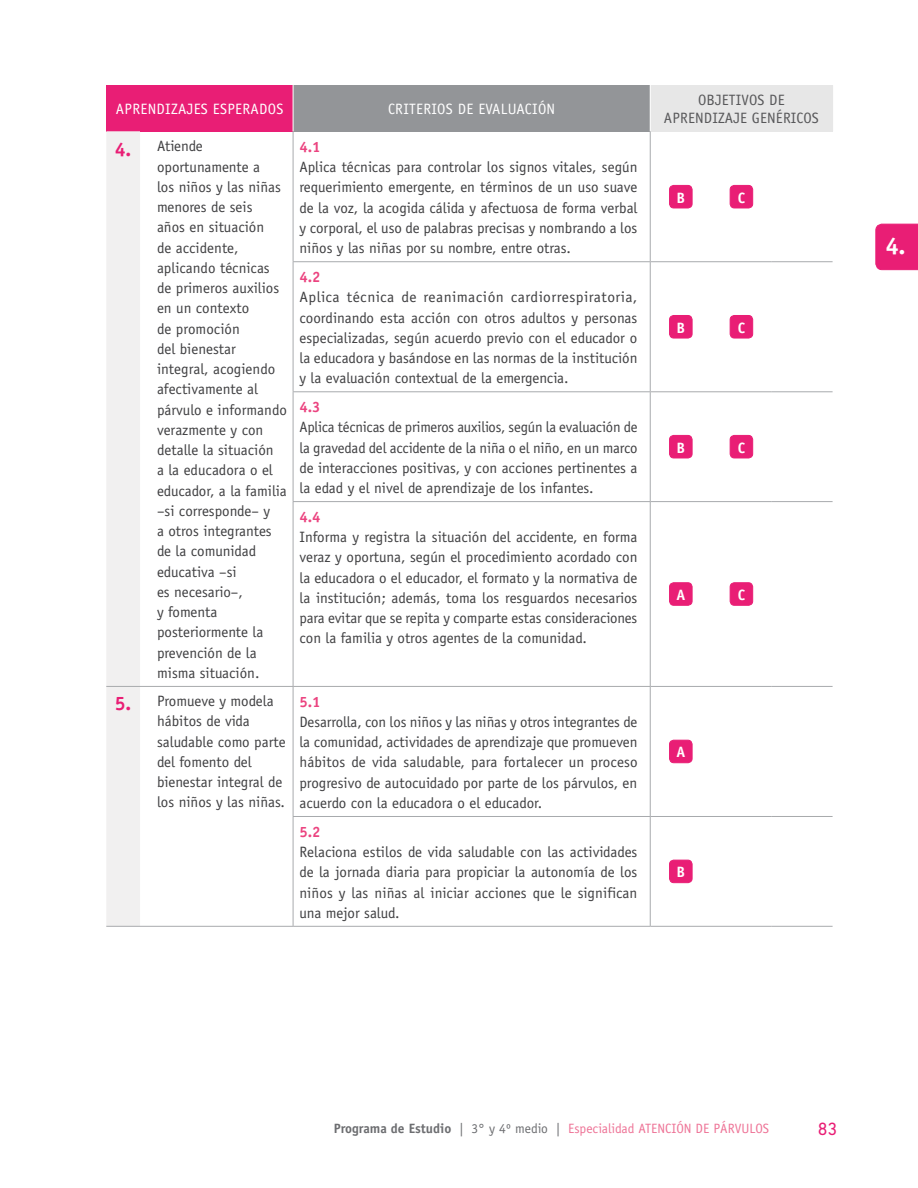
<style>
.page{position:relative;width:918px;height:1188px;background:#fff}
.page>*{position:absolute;margin:0;border:0;box-sizing:border-box;transform-origin:0 0}
.t1{font:700 24px "Officina Sans";color:#fff}
.t2{font:18px "DIN Next LT Pro";color:#e91e75}
.t3{font:15px/20.2px "Officina Sans";color:#404042;text-align:justify}
.t4{font:15px "Officina Sans";letter-spacing:.02em;color:#fff}
.t5{font:15px/18px "Officina Sans";letter-spacing:.01em;color:#58585a;text-align:center}
.t6{font:700 15px "Officina Sans";color:#eb4480}
.t7{font:700 15px "Officina Sans";color:#fff}
.t8{font:13.5px "Officina Sans";color:#ee7497}
.s1{font-weight:700;font-size:19.5px;color:#e91e75}
.s2{font-weight:700;color:#6d6e71}
.s3{color:#6d6e71}
</style>
<div class="page">
<div style="left:106px;top:85px;width:187px;height:46px;background:#e91e75"></div>
<div style="left:293px;top:85px;width:357px;height:46px;background:#939598"></div>
<div style="left:650px;top:85px;width:183px;height:46px;background:#e7e7e7"></div>
<div style="left:106px;top:131px;width:34px;height:795px;background:#f1f0f0"></div>
<hr style="left:650px;top:85px;width:1px;height:46px;background:#fff">
<hr style="left:293px;top:85px;width:1px;height:46px;background:#fff">
<hr style="left:650px;top:261px;width:122px;height:1px;background:#a8aaad">
<hr style="left:650px;top:391px;width:122px;height:1px;background:#a8aaad">
<hr style="left:650px;top:501px;width:122px;height:1px;background:#a8aaad">
<hr style="left:650px;top:686px;width:122px;height:1px;background:#a8aaad">
<hr style="left:650px;top:816px;width:122px;height:1px;background:#a8aaad">
<hr style="left:650px;top:926px;width:122px;height:1px;background:#a8aaad">
<hr style="left:293px;top:261px;width:357px;height:1px;background:#a8aaad">
<hr style="left:293px;top:501px;width:357px;height:1px;background:#a8aaad">
<hr style="left:293px;top:686px;width:357px;height:1px;background:#a8aaad">
<hr style="left:293px;top:816px;width:357px;height:1px;background:#a8aaad">
<hr style="left:293px;top:926px;width:357px;height:1px;background:#a8aaad">
<hr style="left:293px;top:391px;width:357px;height:1px;background:#a8aaad">
<hr style="left:140px;top:686px;width:153px;height:1px;background:#a8aaad">
<hr style="left:106px;top:926px;width:34px;height:1px;background:#a8aaad">
<hr style="left:140px;top:926px;width:153px;height:1px;background:#a8aaad">
<hr style="left:772px;top:261px;width:61px;height:1px;background:#a8aaad">
<hr style="left:772px;top:391px;width:61px;height:1px;background:#a8aaad">
<hr style="left:772px;top:501px;width:61px;height:1px;background:#a8aaad">
<hr style="left:772px;top:686px;width:61px;height:1px;background:#a8aaad">
<hr style="left:772px;top:816px;width:61px;height:1px;background:#a8aaad">
<hr style="left:772px;top:926px;width:61px;height:1px;background:#a8aaad">
<hr style="left:293px;top:131px;width:1px;height:130px;background:#a8aaad">
<hr style="left:293px;top:262px;width:1px;height:129px;background:#a8aaad">
<hr style="left:293px;top:392px;width:1px;height:109px;background:#a8aaad">
<hr style="left:293px;top:502px;width:1px;height:184px;background:#a8aaad">
<hr style="left:293px;top:687px;width:1px;height:129px;background:#a8aaad">
<hr style="left:293px;top:817px;width:1px;height:109px;background:#a8aaad">
<hr style="left:106px;top:686px;width:34px;height:1px;background:#a8aaad">
<hr style="left:650px;top:131px;width:1px;height:130px;background:#a8aaad">
<hr style="left:650px;top:262px;width:1px;height:129px;background:#a8aaad">
<hr style="left:650px;top:392px;width:1px;height:109px;background:#a8aaad">
<hr style="left:650px;top:502px;width:1px;height:184px;background:#a8aaad">
<hr style="left:650px;top:687px;width:1px;height:129px;background:#a8aaad">
<hr style="left:650px;top:817px;width:1px;height:109px;background:#a8aaad">
<div style="left:670px;top:185px;width:22px;height:23px;background:#e91e75;border-radius:4px"></div>
<div style="left:669px;top:185px;width:23px;height:23px;border:1px solid #e91e75;border-radius:4px"></div>
<div style="left:730px;top:185px;width:23px;height:23px;background:#e91e75;border-radius:4px"></div>
<div style="left:730px;top:185px;width:23px;height:23px;border:1px solid #e91e75;border-radius:4px"></div>
<div style="left:670px;top:315px;width:22px;height:23px;background:#e91e75;border-radius:4px"></div>
<div style="left:669px;top:315px;width:23px;height:23px;border:1px solid #e91e75;border-radius:4px"></div>
<div style="left:730px;top:315px;width:23px;height:23px;background:#e91e75;border-radius:4px"></div>
<div style="left:730px;top:315px;width:23px;height:23px;border:1px solid #e91e75;border-radius:4px"></div>
<div style="left:670px;top:435px;width:22px;height:23px;background:#e91e75;border-radius:4px"></div>
<div style="left:669px;top:435px;width:23px;height:23px;border:1px solid #e91e75;border-radius:4px"></div>
<div style="left:730px;top:435px;width:23px;height:23px;background:#e91e75;border-radius:4px"></div>
<div style="left:730px;top:435px;width:23px;height:23px;border:1px solid #e91e75;border-radius:4px"></div>
<div style="left:670px;top:583px;width:22px;height:22px;background:#e91e75;border-radius:4px"></div>
<div style="left:669px;top:582px;width:23px;height:24px;border:1px solid #e91e75;border-radius:4px"></div>
<div style="left:730px;top:583px;width:23px;height:22px;background:#e91e75;border-radius:4px"></div>
<div style="left:730px;top:582px;width:23px;height:24px;border:1px solid #e91e75;border-radius:4px"></div>
<div style="left:670px;top:740px;width:22px;height:23px;background:#e91e75;border-radius:4px"></div>
<div style="left:669px;top:740px;width:23px;height:23px;border:1px solid #e91e75;border-radius:4px"></div>
<div style="left:670px;top:860px;width:22px;height:23px;background:#e91e75;border-radius:4px"></div>
<div style="left:669px;top:860px;width:23px;height:23px;border:1px solid #e91e75;border-radius:4px"></div>
<div style="left:875px;top:224px;width:43px;height:46px;background:#e91e75"></div>
<p class="t4" style="left:116px;top:103px;width:169px">APRENDIZAJES ESPERADOS</p>
<p class="t4" style="left:388px;top:103px;width:169px">CRITERIOS DE EVALUACIÓN</p>
<p class="t5" style="left:664px;top:92px;width:156px">OBJETIVOS DE<br>APRENDIZAJE GENÉRICOS</p>
<p class="t3" style="left:157px;top:137px;width:132px;text-align:left;text-indent:-42px"><span class="s1">4.</span> Atiende oportunamente a<br>los niños y las niñas menores de seis<br>años en situación<br>de accidente, aplicando técnicas de primeros auxilios en un contexto<br>de promoción<br>del bienestar integral, acogiendo afectivamente al párvulo e informando verazmente y con detalle la situación<br>a la educadora o el educador, a la familia –si corresponde– y<br>a otros integrantes de la comunidad educativa –si<br>es necesario–,<br>y fomenta posteriormente la prevención de la misma situación.</p>
<p class="t6" style="left:299px;top:141px;width:23px">4.1</p>
<p class="t3" style="left:299px;top:158px;width:340px">Aplica técnicas para controlar los signos vitales, según requerimiento emergente, en términos de un uso suave de la voz, la acogida cálida y afectuosa de forma verbal y corporal, el uso de palabras precisas y nombrando a los niños y las niñas por su nombre, entre otras.</p>
<p class="t7" style="left:677px;top:192px;width:10px">B</p>
<p class="t7" style="left:738px;top:192px;width:9px">C</p>
<p class="t6" style="left:299px;top:271px;width:23px">4.2</p>
<p class="t3" style="left:299px;top:288px;width:340px">Aplica técnica de reanimación cardiorrespiratoria, coordinando esta acción con otros adultos y personas especializadas, según acuerdo previo con el educador o la educadora y basándose en las normas de la institución y la evaluación contextual de la emergencia.</p>
<p class="t7" style="left:677px;top:322px;width:10px">B</p>
<p class="t7" style="left:738px;top:322px;width:9px">C</p>
<p class="t6" style="left:299px;top:401px;width:23px">4.3</p>
<p class="t3" style="left:299px;top:418px;width:340px">Aplica técnicas de primeros auxilios, según la evaluación de la gravedad del accidente de la niña o el niño, en un marco de interacciones positivas, y con acciones pertinentes a la edad y el nivel de aprendizaje de los infantes.</p>
<p class="t7" style="left:677px;top:442px;width:10px">B</p>
<p class="t7" style="left:738px;top:442px;width:9px">C</p>
<p class="t6" style="left:299px;top:511px;width:23px">4.4</p>
<p class="t3" style="left:299px;top:528px;width:340px">Informa y registra la situación del accidente, en forma veraz y oportuna, según el procedimiento acordado con la educadora o el educador, el formato y la normativa de la institución; además, toma los resguardos necesarios para evitar que se repita y comparte estas consideraciones con la familia y otros agentes de la comunidad.</p>
<p class="t7" style="left:676px;top:589px;width:10px">A</p>
<p class="t7" style="left:738px;top:589px;width:9px">C</p>
<p class="t3" style="left:157px;top:692px;width:130px;text-align:left;text-indent:-42px"><span class="s1">5.</span> Promueve y modela hábitos de vida saludable como parte del fomento del bienestar integral de los niños y las niñas.</p>
<p class="t6" style="left:299px;top:696px;width:23px">5.1</p>
<p class="t3" style="left:299px;top:713px;width:340px">Desarrolla, con los niños y las niñas y otros integrantes de la comunidad, actividades de aprendizaje que promueven hábitos de vida saludable, para fortalecer un proceso progresivo de autocuidado por parte de los párvulos, en acuerdo con la educadora o el educador.</p>
<p class="t6" style="left:299px;top:826px;width:23px">5.2</p>
<p class="t3" style="left:299px;top:843px;width:340px">Relaciona estilos de vida saludable con las actividades de la jornada diaria para propiciar la autonomía de los niños y las niñas al iniciar acciones que le significan una mejor salud.</p>
<p class="t7" style="left:676px;top:747px;width:10px">A</p>
<p class="t7" style="left:677px;top:866px;width:10px">B</p>
<h1 class="t1" style="left:885px;top:237px;width:21px">4.</h1>
<p class="t8" style="left:334px;top:1123px;width:437px"><span class="s2">Programa de Estudio</span> <span class="s3">| 3° y 4º medio |</span> Especialidad ATENCIÓN DE PÁRVULOS</p>
<p class="t2" style="left:818px;top:1118px;width:21px">83</p>
</div>
